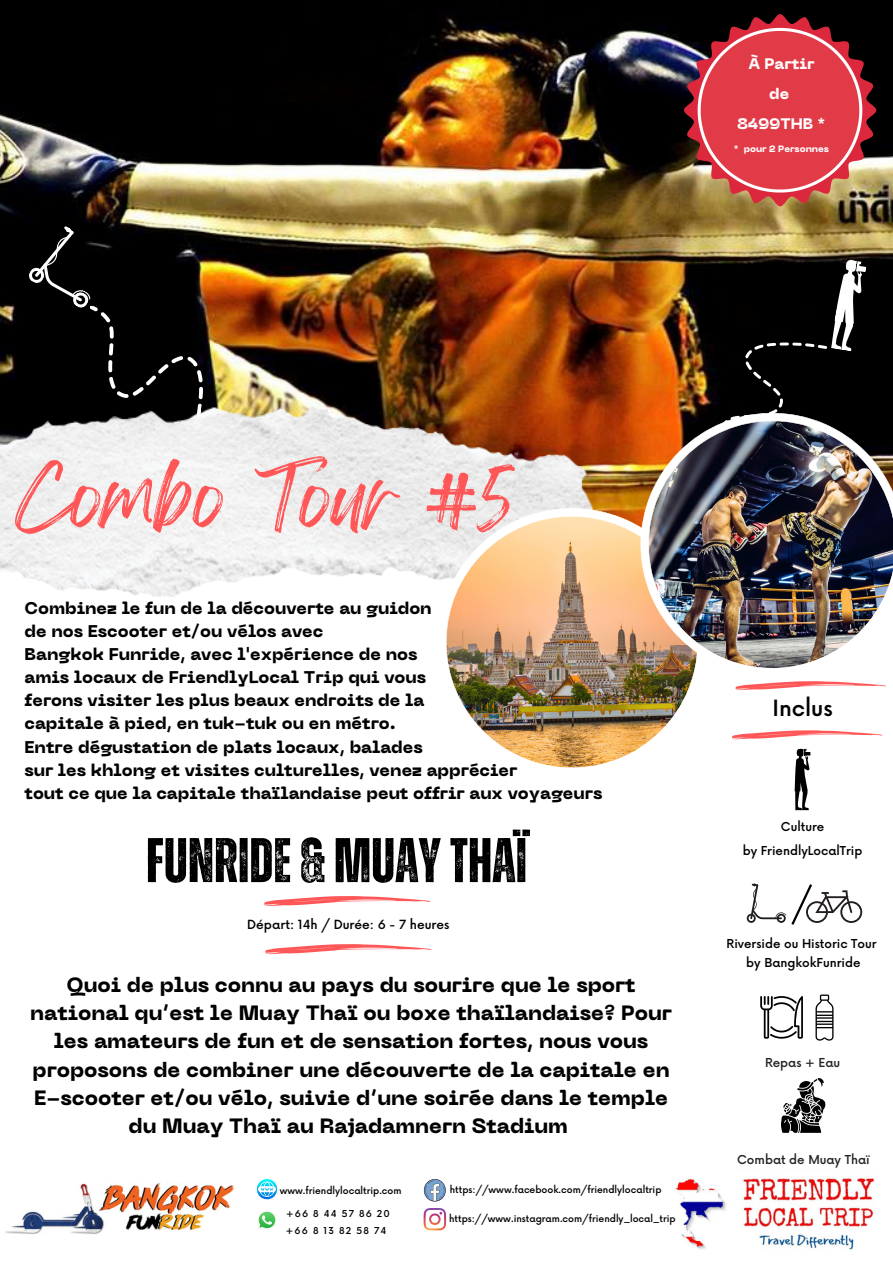
<style>
.page{position:relative;width:893px;height:1264px;background:#fff}
.page>*{position:absolute;margin:0;border:0;box-sizing:border-box;transform-origin:0 0}
.t1{font:70.95px "Feeling Passionate";color:#ff5757}
.t2{font:700 63px "Zuume Rough";color:#000}
.t3{font:500 21.9px "Now";color:#000}
.t4{font:800 20.55px/28px "PP Neue Machina";color:#000;text-align:center}
.t5{font:800 16.8px/23.1px "PP Neue Machina";color:#000}
.t6{font:800 15.15px/29.8px "PP Neue Machina";color:#fff;text-align:center}
.t7{font:500 12.3px "Now";color:#000}
.t8{font:500 12px/18.9px "Now";color:#000;text-align:center}
.t9{font:500 12px "Now";color:#242424}
.t10{font:500 9.3px "Now";color:#000}
.t11{font:500 9.3px/17.2px "Now";letter-spacing:.12em;color:#000}
.t12{font:800 9.15px "PP Neue Machina";color:#fff}
</style>
<div class="page">
<img style="left:0;top:0;width:892px;height:508px">
<img style="left:0;top:405px;width:605px;height:192px">
<svg style="left:26px;top:225px;width:187px;height:241px"></svg>
<svg style="left:684px;top:14px;width:192px;height:192px"></svg>
<svg style="left:717px;top:258px;width:150px;height:155px"></svg>
<img style="left:438px;top:508px;width:255px;height:260px">
<img style="left:640px;top:413px;width:252px;height:263px">
<svg style="left:424px;top:1179px;width:22px;height:22px"></svg>
<svg style="left:423px;top:1208px;width:23px;height:22px"></svg>
<img style="left:258px;top:1211px;width:18px;height:18px">
<svg style="left:257px;top:1179px;width:20px;height:21px"></svg>
<img style="left:5px;top:1183px;width:229px;height:52px">
<img style="left:675px;top:1178px;width:199px;height:72px">
<svg style="left:264px;top:896px;width:166px;height:10px"></svg>
<svg style="left:265px;top:944px;width:166px;height:10px"></svg>
<svg style="left:746px;top:883px;width:116px;height:42px"></svg>
<svg style="left:760px;top:996px;width:42px;height:43px"></svg>
<svg style="left:732px;top:730px;width:150px;height:9px"></svg>
<svg style="left:794px;top:748px;width:16px;height:62px"></svg>
<svg style="left:815px;top:994px;width:18px;height:46px"></svg>
<svg style="left:735px;top:681px;width:151px;height:9px"></svg>
<svg style="left:781px;top:1078px;width:44px;height:54px"></svg>
<p class="t6" style="left:737px;top:51px;width:90px">À Partir de<br>8499THB *</p>
<p class="t12" style="left:733px;top:145px;width:97px">* pour 2 Personnes</p>
<h1 class="t1" style="left:16px;top:440px;width:498px">Combo Tour #5</h1>
<p class="t5" style="left:24px;top:598px;width:579px">Combinez le fun de la découverte au guidon<br>de nos Escooter et/ou vélos avec<br>Bangkok Funride, avec l'expérience de nos<br>amis locaux de FriendlyLocal Trip qui vous<br>ferons visiter les plus beaux endroits de la<br>capitale à pied, en tuk-tuk ou en métro.<br>Entre dégustation de plats locaux, balades<br>sur les khlong et visites culturelles, venez apprécier<br>tout ce que la capitale thaïlandaise peut offrir aux voyageurs</p>
<h2 class="t2" style="left:146px;top:831px;width:382px">FUNRIDE&amp;MUAYTHAÏ</h2>
<p class="t7" style="left:247px;top:917px;width:203px">Départ: 14h / Durée: 6 - 7 heures</p>
<p class="t4" style="left:30px;top:973px;width:643px">Quoi de plus connu au pays du sourire que le sport national qu’est le Muay Thaï ou boxe thaïlandaise? Pour les amateurs de fun et de sensation fortes, nous vous proposons de combiner une découverte de la capitale en E-scooter et/ou vélo, suivie d’une soirée dans le temple du Muay Thaï au Rajadamnern Stadium</p>
<p class="t10" style="left:280px;top:1185px;width:123px">www.friendlylocaltrip.com</p>
<p class="t10" style="left:450px;top:1184px;width:213px">https://www.facebook.com/friendlylocaltrip</p>
<p class="t10" style="left:449px;top:1213px;width:228px">https://www.instagram.com/friendly_local_trip</p>
<p class="t11" style="left:286px;top:1205px;width:106px">+66 8 44 57 86 20 +66 8 13 82 58 74</p>
<h3 class="t3" style="left:772px;top:696px;width:62px">Inclus</h3>
<p class="t8" style="left:742px;top:815px;width:121px;line-height:24px">Culture<br>by FriendlyLocalTrip</p>
<p class="t8" style="left:726px;top:934px;width:152px">Riverside ou Historic Tour by BangkokFunride</p>
<p class="t9" style="left:765px;top:1055px;width:77px">Repas + Eau</p>
<p class="t9" style="left:737px;top:1152px;width:134px">Combat de Muay Thaï</p>
</div>
